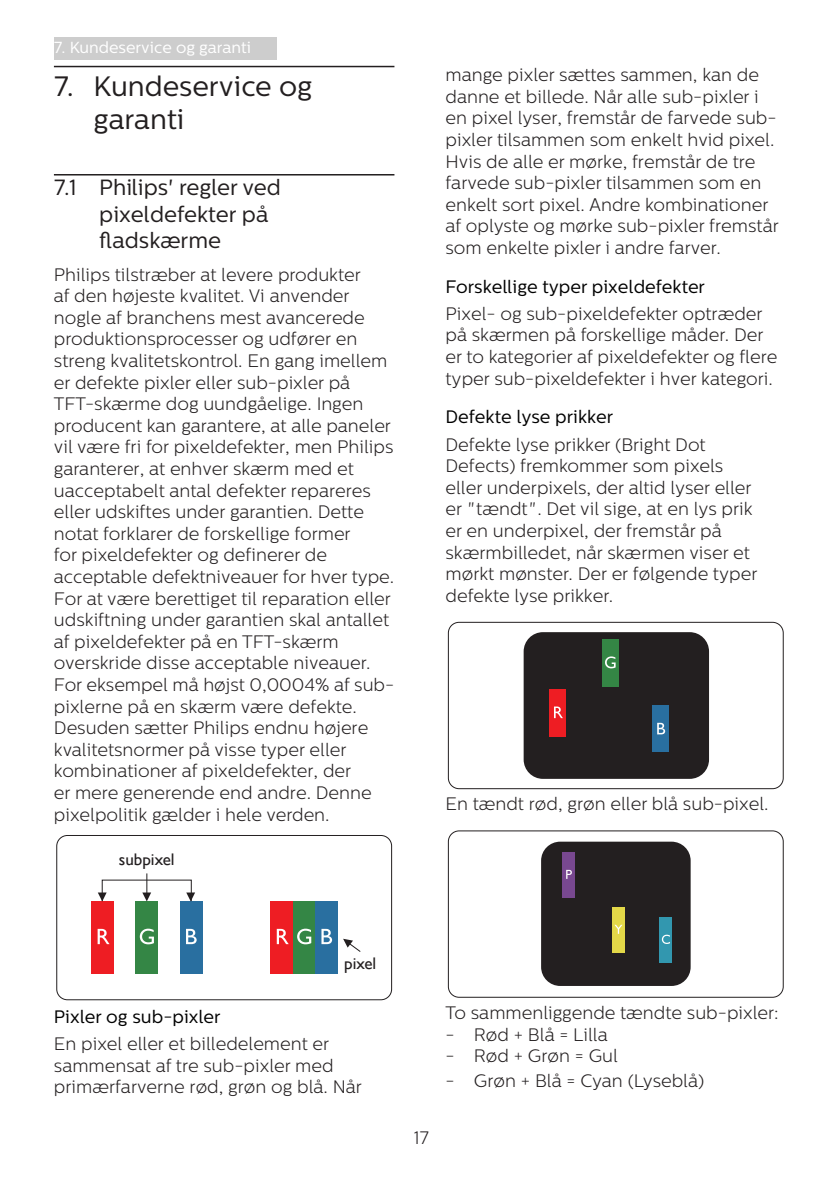
<style>
.page{position:relative;width:840px;height:1191px;background:#fff}
.page>*{position:absolute;margin:0;border:0;box-sizing:border-box;transform-origin:0 0}
.t1{font:28px/33.6px "Centrale Sans";color:#231f20}
.t2{font:22px/26.4px "Centrale Sans";color:#231f20}
.chapter-paragraph{font:300 18px/21.6px "Centrale Sans";color:#231f20}
.Heading_3{font:18px "Centrale Sans";color:#000}
.t3{font:16.8px "Gill Sans Alt One WGL";color:#231f20}
.t4{font:16px "Centrale Sans";color:#fff}
</style>
<div class="page">
<div style="left:54px;top:37px;width:222px;height:23px;background:#cdcdcd"></div>
<hr style="left:54px;top:66px;width:340px;height:1px;background:#231f20">
<hr style="left:54px;top:174px;width:340px;height:1px;background:#231f20">
<div style="left:56px;top:835px;width:335px;height:165px;border:1px solid #231f20;border-radius:11px"></div>
<div style="left:91px;top:901px;width:23px;height:72px;background:#ee1d23"></div>
<div style="left:136px;top:901px;width:22px;height:72px;background:#348645"></div>
<div style="left:180px;top:901px;width:22px;height:72px;background:#296fa0"></div>
<svg style="left:98px;top:929px;width:11px;height:15px"></svg>
<svg style="left:140px;top:928px;width:14px;height:16px"></svg>
<svg style="left:186px;top:929px;width:10px;height:15px"></svg>
<div style="left:270px;top:901px;width:23px;height:72px;background:#ee1d23"></div>
<div style="left:293px;top:901px;width:22px;height:72px;background:#348645"></div>
<div style="left:315px;top:901px;width:23px;height:72px;background:#296fa0"></div>
<svg style="left:276px;top:929px;width:12px;height:15px"></svg>
<svg style="left:297px;top:928px;width:14px;height:16px"></svg>
<svg style="left:321px;top:929px;width:11px;height:15px"></svg>
<svg style="left:343px;top:938px;width:18px;height:14px"></svg>
<svg style="left:142px;top:873px;width:9px;height:26px"></svg>
<svg style="left:98px;top:892px;width:9px;height:9px"></svg>
<svg style="left:186px;top:892px;width:9px;height:7px"></svg>
<div style="left:448px;top:622px;width:335px;height:167px;border:1px solid #231f20;border-radius:11px"></div>
<div style="left:523px;top:632px;width:185px;height:147px;background:#231f20;border-radius:19px"></div>
<div style="left:601px;top:639px;width:17px;height:47px;background:#348645"></div>
<svg style="left:605px;top:656px;width:10px;height:12px"></svg>
<div style="left:549px;top:689px;width:16px;height:48px;background:#ee1d23"></div>
<svg style="left:554px;top:706px;width:8px;height:12px"></svg>
<div style="left:651px;top:705px;width:17px;height:47px;background:#296fa0"></div>
<svg style="left:657px;top:723px;width:7px;height:11px"></svg>
<div style="left:448px;top:830px;width:335px;height:167px;border:1px solid #231f20;border-radius:11px"></div>
<div style="left:541px;top:841px;width:149px;height:145px;background:#231f20;border-radius:19px"></div>
<div style="left:562px;top:852px;width:12px;height:45px;background:#784890"></div>
<div style="left:611px;top:907px;width:13px;height:45px;background:#e3d848"></div>
<div style="left:659px;top:917px;width:12px;height:45px;background:#3297af"></div>
<svg style="left:566px;top:870px;width:5px;height:9px"></svg>
<svg style="left:614px;top:924px;width:8px;height:9px"></svg>
<svg style="left:661px;top:934px;width:8px;height:10px"></svg>
<p class="t4" style="left:54px;top:38px;width:198px">7. Kundeservice og garanti</p>
<p class="t1" style="left:94px;top:69px;width:220px;text-indent:-40px">7. Kundeservice og garanti</p>
<p class="t2" style="left:99px;top:175px;width:183px;text-indent:-45px">7.1 Philips' regler ved pixeldefekter på fladskærme</p>
<p class="chapter-paragraph" style="left:54px;top:263px;width:342px">Philips tilstræber at levere produkter<br>af den højeste kvalitet. Vi anvender nogle af branchens mest avancerede produktionsprocesser og udfører en streng kvalitetskontrol. En gang imellem er defekte pixler eller sub-pixler på TFT-skærme dog uundgåelige. Ingen producent kan garantere, at alle paneler vil være fri for pixeldefekter, men Philips garanterer, at enhver skærm med et uacceptabelt antal defekter repareres eller udskiftes under garantien. Dette notat forklarer de forskellige former<br>for pixeldefekter og definerer de acceptable defektniveauer for hver type.<br>For at være berettiget til reparation eller udskiftning under garantien skal antallet af pixeldefekter på en TFT-skærm overskride disse acceptable niveauer.<br>For eksempel må højst 0,0004% af sub&shy;pixlerne på en skærm være defekte.<br>Desuden sætter Philips endnu højere kvalitetsnormer på visse typer eller kombinationer af pixeldefekter, der<br>er mere generende end andre. Denne pixelpolitik gælder i hele verden.</p>
<p class="t3" style="left:119px;top:848px;width:57px">subpixel</p>
<p class="chapter-paragraph" style="left:445px;top:64px;width:334px">mange pixler sættes sammen, kan de danne et billede. Når alle sub-pixler i en pixel lyser, fremstår de farvede sub&shy;pixler tilsammen som enkelt hvid pixel.<br>Hvis de alle er mørke, fremstår de tre farvede sub-pixler tilsammen som en enkelt sort pixel. Andre kombinationer af oplyste og mørke sub-pixler fremstår som enkelte pixler i andre farver.</p>
<p class="Heading_3" style="left:445px;top:276px;width:261px">Forskellige typer pixeldefekter</p>
<p class="chapter-paragraph" style="left:445px;top:303px;width:333px">Pixel- og sub-pixeldefekter optræder på skærmen på forskellige måder. Der er to kategorier af pixeldefekter og flere typer sub-pixeldefekter i hver kategori.</p>
<p class="Heading_3" style="left:445px;top:406px;width:169px">Defekte lyse prikker</p>
<p class="chapter-paragraph" style="left:445px;top:433px;width:313px">Defekte lyse prikker (Bright Dot Defects) fremkommer som pixels eller underpixels, der altid lyser eller er "tændt". Det vil sige, at en lys prik er en underpixel, der fremstår på skærmbilledet, når skærmen viser et mørkt mønster. Der er følgende typer defekte lyse prikker.</p>
<p class="chapter-paragraph" style="left:445px;top:793px;width:324px">En tændt rød, grøn eller blå sub-pixel.</p>
<p class="t3" style="left:344px;top:951px;width:34px">pixel</p>
<p class="Heading_3" style="left:54px;top:1006px;width:168px">Pixler og sub-pixler</p>
<p class="chapter-paragraph" style="left:54px;top:1033px;width:309px">En pixel eller et billedelement er sammensat af tre sub-pixler med primærfarverne rød, grøn og blå. Når</p>
<p class="chapter-paragraph" style="left:413px;top:1127px;width:17px">17</p>
<p class="chapter-paragraph" style="left:445px;top:1002px;width:334px">To sammenliggende tændte sub-pixler:</p>
<p class="chapter-paragraph" style="left:445px;top:1023px;width:164px">- Rød + Blå = Lilla</p>
<p class="chapter-paragraph" style="left:445px;top:1045px;width:174px">- Rød + Grøn = Gul</p>
<p class="chapter-paragraph" style="left:445px;top:1069px;width:260px">- Grøn + Blå = Cyan (Lyseblå)</p>
</div>
